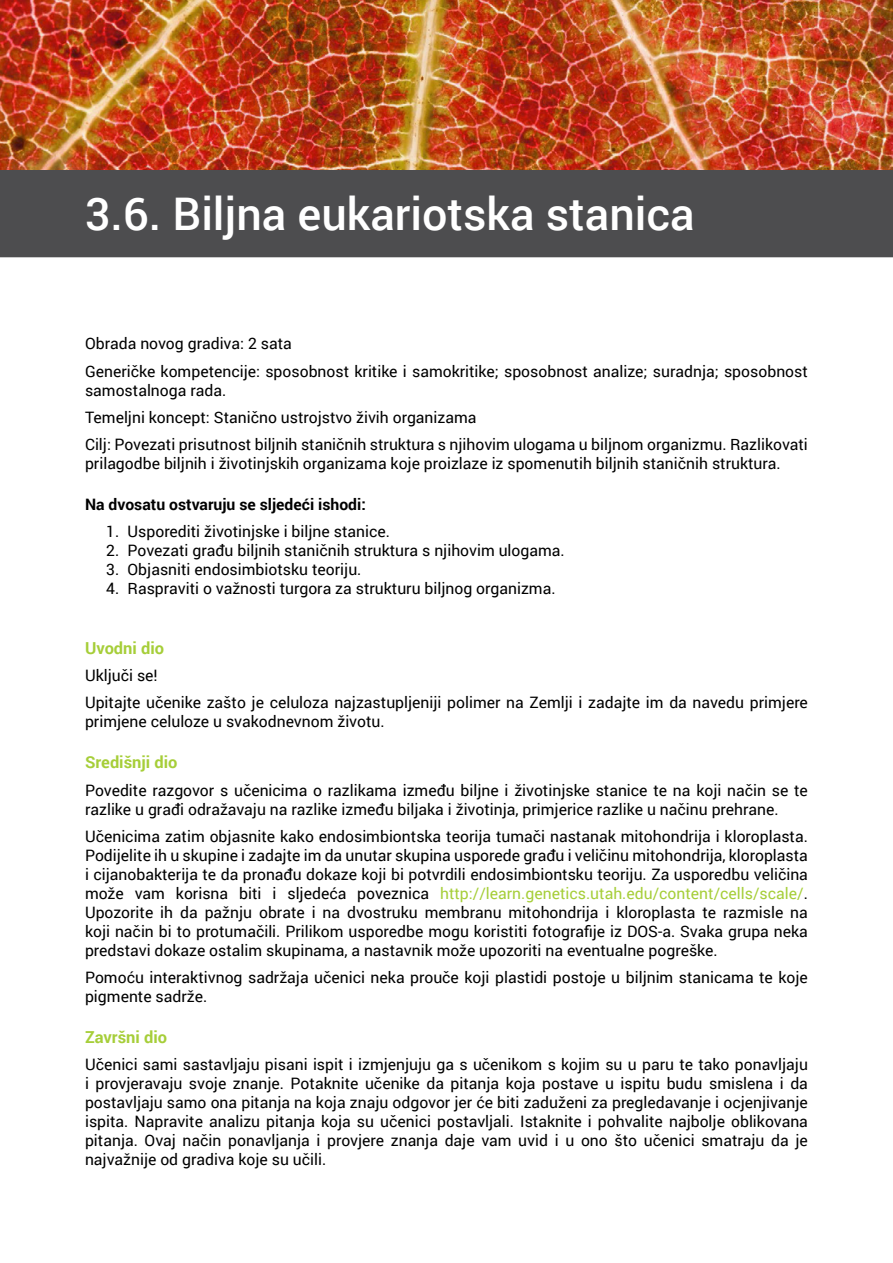
<style>
.page{position:relative;width:893px;height:1263px;background:#fff}
.page>*{position:absolute;margin:0;border:0;box-sizing:border-box;transform-origin:0 0}
.naslov_3{font:500 45px "Roboto";color:#fff}
.naslov_4{font:700 16.5px "Roboto";color:#a6ce39}
.dos_tekst{font:15.75px/18.9px "Roboto";color:#000}
.dos_list_1{font:15.75px "Roboto";color:#000}
.naslov_5{font:700 15.75px "Roboto";color:#000}
.s1{color:#a6ce39}
</style>
<div class="page">
<div style="left:0;top:92px;width:893px;height:165px;background:#4d4d4f"></div>
<img style="left:0;top:0;width:893px;height:170px">
<p class="naslov_3" style="left:85px;top:182px;width:611px">3.6. Biljna eukariotska stanica</p>
<p class="dos_tekst" style="left:85px;top:334px;width:208px">Obrada novog gradiva: 2 sata</p>
<p class="dos_tekst" style="left:85px;top:361px;width:724px">Generičke kompetencije: sposobnost kritike i samokritike; sposobnost analize; suradnja; sposobnost samostalnoga rada.</p>
<p class="dos_tekst" style="left:85px;top:407px;width:393px">Temeljni koncept: Stanično ustrojstvo živih organizama</p>
<p class="dos_tekst" style="left:85px;top:435px;width:724px">Cilj: Povezati prisutnost biljnih staničnih struktura s njihovim ulogama u biljnom organizmu. Razlikovati prilagodbe biljnih i životinjskih organizama koje proizlaze iz spomenutih biljnih staničnih struktura.</p>
<p class="naslov_5" style="left:85px;top:493px;width:282px">Na dvosatu ostvaruju se sljedeći ishodi:</p>
<p class="dos_list_1" style="left:106px;top:520px;width:285px">1. Usporediti životinjske i biljne stanice.</p>
<p class="dos_list_1" style="left:106px;top:539px;width:460px">2. Povezati građu biljnih staničnih struktura s njihovim ulogama.</p>
<p class="dos_list_1" style="left:106px;top:558px;width:257px">3. Objasniti endosimbiotsku teoriju.</p>
<p class="dos_list_1" style="left:106px;top:577px;width:451px">4. Raspraviti o važnosti turgora za strukturu biljnog organizma.</p>
<p class="naslov_4" style="left:85px;top:636px;width:81px">Uvodni dio</p>
<p class="dos_tekst" style="left:85px;top:665px;width:74px">Uključi se!</p>
<p class="dos_tekst" style="left:85px;top:693px;width:724px">Upitajte učenike zašto je celuloza najzastupljeniji polimer na Zemlji i zadajte im da navedu primjere primjene celuloze u svakodnevnom životu.</p>
<p class="naslov_4" style="left:85px;top:751px;width:94px">Središnji dio</p>
<p class="dos_tekst" style="left:85px;top:780px;width:724px">Povedite razgovor s učenicima o razlikama između biljne i životinjske stanice te na koji način se te razlike u građi odražavaju na razlike između biljaka i životinja, primjerice razlike u načinu prehrane.</p>
<p class="dos_tekst" style="left:85px;top:826px;width:724px;text-align:justify">Učenicima zatim objasnite kako endosimbiontska teorija tumači nastanak mitohondrija i kloroplasta.<br>Podijelite ih u skupine i zadajte im da unutar skupina usporede građu i veličinu mitohondrija, kloroplasta i cijanobakterija te da pronađu dokaze koji bi potvrdili endosimbiontsku teoriju. Za usporedbu veličina može vam korisna biti i sljedeća poveznica <span class="s1">http://learn.genetics.utah.edu/content/cells/scale/</span>.<br>Upozorite ih da pažnju obrate i na dvostruku membranu mitohondrija i kloroplasta te razmisle na koji način bi to protumačili. Prilikom usporedbe mogu koristiti fotografije iz DOS-a. Svaka grupa neka predstavi dokaze ostalim skupinama, a nastavnik može upozoriti na eventualne pogreške.</p>
<p class="dos_tekst" style="left:85px;top:967px;width:724px">Pomoću interaktivnog sadržaja učenici neka prouče koji plastidi postoje u biljnim stanicama te koje pigmente sadrže.</p>
<p class="naslov_4" style="left:85px;top:1025px;width:84px">Završni dio</p>
<p class="dos_tekst" style="left:85px;top:1055px;width:724px;text-align:justify">Učenici sami sastavljaju pisani ispit i izmjenjuju ga s učenikom s kojim su u paru te tako ponavljaju i provjeravaju svoje znanje. Potaknite učenike da pitanja koja postave u ispitu budu smislena i da postavljaju samo ona pitanja na koja znaju odgovor jer će biti zaduženi za pregledavanje i ocjenjivanje ispita. Napravite analizu pitanja koja su učenici postavljali. Istaknite i pohvalite najbolje oblikovana pitanja. Ovaj način ponavljanja i provjere znanja daje vam uvid i u ono što učenici smatraju da je najvažnije od gradiva koje su učili.</p>
</div>
